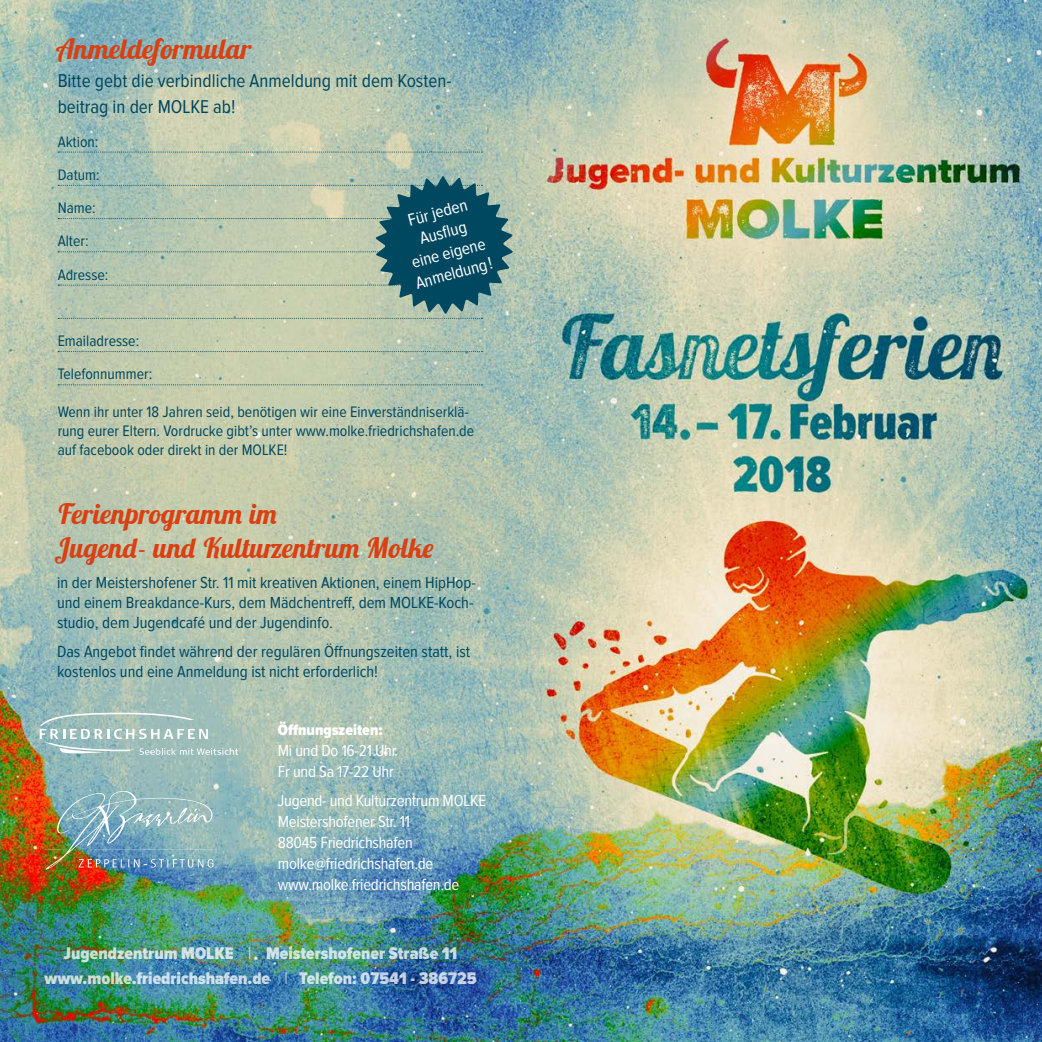
<style>
.page{position:relative;width:1042px;height:1042px;background:#fff}
.page>*{position:absolute;margin:0;border:0;box-sizing:border-box;transform-origin:0 0}
.t1{font:italic 700 28px/33.6px "Lobster Two";color:#d94012}
.t2{font:19.25px/26.2px "Proxima Nova Cond";color:#004860}
.t3{font:900 17.5px/24.5px "Proxima Nova Cond";color:#fff;text-align:center}
.t4{font:17.5px/21px "Proxima Nova Cond";color:#fff;text-align:center}
.t5{font:16.62px/19.9px "Proxima Nova Cond";color:#004860;text-align:justify}
.t6{font:16.62px/21px "Proxima Nova Cond";letter-spacing:-.015em;color:#fff}
.t7{font:15.75px/33.2px "Proxima Nova Cond";color:#004860}
.t8{font:900 15.75px "Proxima Nova Cond";color:#fff}
.s1{font-weight:400}
</style>
<div class="page">
<img style="left:0;top:0;width:1042px;height:1042px">
<svg style="left:58px;top:152px;width:424px;height:1px"></svg>
<svg style="left:58px;top:351px;width:424px;height:1px"></svg>
<svg style="left:58px;top:384px;width:424px;height:1px"></svg>
<svg style="left:58px;top:176px;width:455px;height:143px;background:#93ae9f"></svg>
<svg style="left:40px;top:712px;width:198px;height:43px;background:#aac6c2"></svg>
<img style="left:45px;top:791px;width:168px;height:78px">
<h1 class="t1" style="left:57px;top:31px;width:196px">Anmeldeformular</h1>
<p class="t2" style="left:58px;top:68px;width:395px">Bitte gebt die verbindliche Anmeldung mit dem Kosten&shy;beitrag in der MOLKE ab!</p>
<p class="t7" style="left:58px;top:125px;width:52px">Aktion:<br>Datum:<br>Name:<br>Alter:<br>Adresse:</p>
<p class="t4" style="left:397px;top:213px;width:81px;rotate:-15deg">Für jeden<br>Ausfl ug eine eigene<br>Anmeldung!</p>
<p class="t7" style="left:58px;top:325px;width:96px">Emailadresse:<br>Telefonnummer:</p>
<p class="t7" style="left:58px;top:403px;width:418px;line-height:18.9px">Wenn ihr unter 18 Jahren seid, benötigen wir eine Einverständniserklä&shy;rung eurer Eltern. Vordrucke gibt’s unter www.molke.friedrichshafen.de auf facebook oder direkt in der MOLKE!</p>
<h1 class="t1" style="left:57px;top:497px;width:378px">Ferienprogramm im<br>Jugend- und Kulturzentrum Molke</h1>
<p class="t5" style="left:57px;top:573px;width:419px">in der Meistershofener Str. 11 mit kreativen Aktionen, einem HipHop&shy;und einem Breakdance-Kurs, dem Mädchentreff, dem MOLKE-Koch&shy;studio, dem Jugendcafé und der Jugendinfo.</p>
<p class="t5" style="left:57px;top:643px;width:415px">Das Angebot findet während der regulären Öffnungszeiten statt, ist kostenlos und eine Anmeldung ist nicht erforderlich!</p>
<p class="t8" style="left:278px;top:721px;width:106px">Öffnungszeiten:</p>
<p class="t6" style="left:278px;top:741px;width:120px">Mi und Do 16-21 Uhr<br>Fr und Sa 17-22 Uhr</p>
<p class="t6" style="left:278px;top:790px;width:210px">Jugend- und Kulturzentrum MOLKE<br>Meistershofener Str. 11<br>88045 Friedrichshafen molke@friedrichshafen.de www.molke.friedrichshafen.de</p>
<p class="t3" style="left:44px;top:941px;width:434px">Jugendzentrum MOLKE <span class="s1">|</span> Meistershofener Straße 11 www.molke.friedrichshafen.de <span class="s1">|</span> Telefon: 07541 - 386725</p>
</div>
